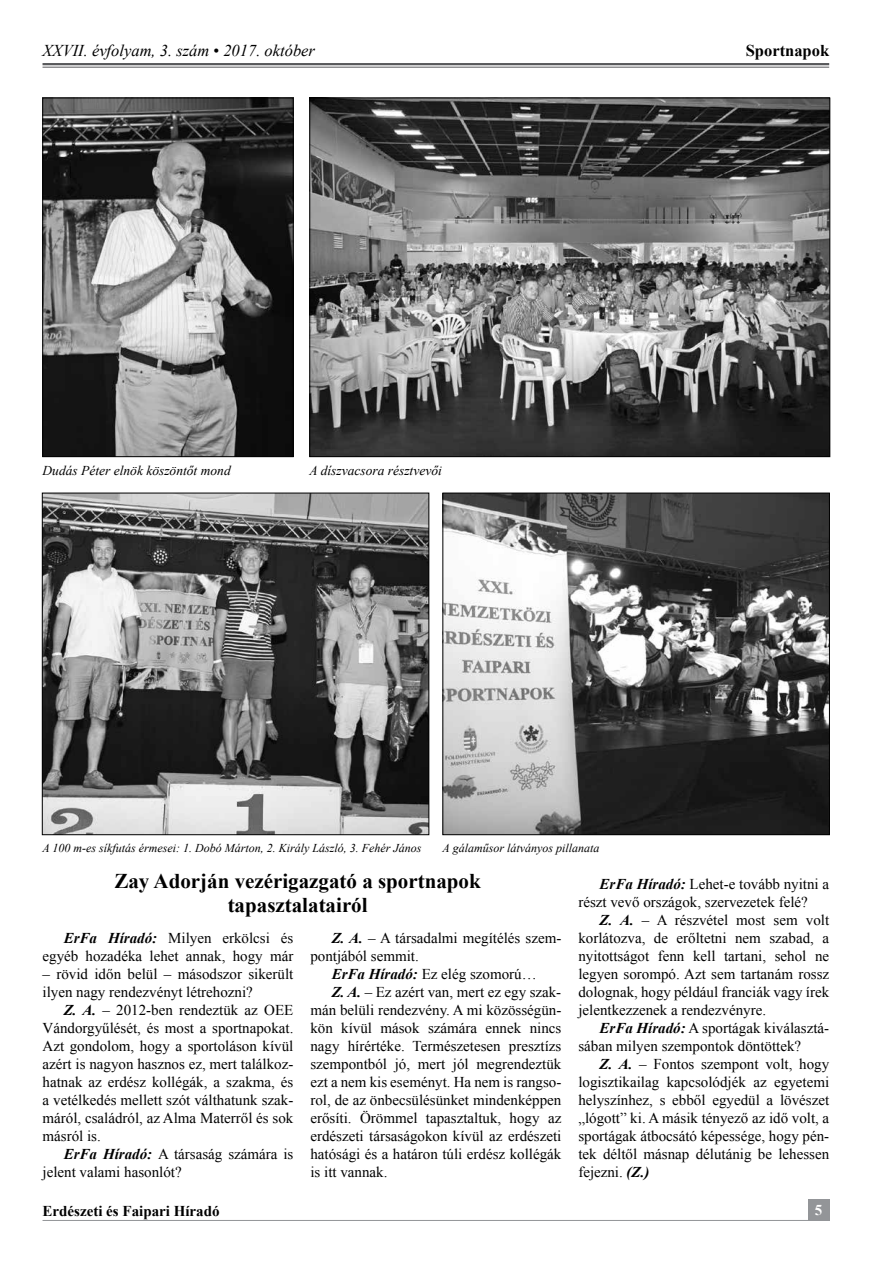
<style>
.page{position:relative;width:893px;height:1263px;background:#fff}
.page>*{position:absolute;margin:0;border:0;box-sizing:border-box;transform-origin:0 0}
.t1{font:700 21px/24px "Times New Roman";color:#000;text-align:center}
.t2{font:italic 16.5px "Times New Roman";color:#000}
.t3{font:700 16.5px "Times New Roman";color:#000}
.t4{font:15px/18px "Times New Roman";color:#000}
.t5{font:700 15px "Times New Roman";color:#000}
.t6{font:700 15px "Times New Roman";color:#fff}
.t7{font:italic 13.5px "Times New Roman";color:#000}
.t8{font:italic 12px "Times New Roman";color:#000}
.s1{font-style:normal}
.s2{font-weight:700;font-style:italic}
</style>
<div class="page">
<hr style="left:43px;top:63px;width:786px;height:2px;background:#58595b">
<hr style="left:43px;top:67px;width:786px;height:1px;background:#58595b">
<div style="left:808px;top:1199px;width:21px;height:21px;background:#939598"></div>
<hr style="left:43px;top:1220px;width:786px;height:1px;background:#939598">
<img style="left:312px;top:100px;width:516px;height:355px">
<img style="left:44px;top:495px;width:383px;height:338px">
<div style="left:42px;top:493px;width:387px;height:342px;border:1px solid #000"></div>
<img style="left:445px;top:495px;width:383px;height:338px">
<div style="left:443px;top:493px;width:387px;height:342px;border:1px solid #000"></div>
<img style="left:45px;top:100px;width:246px;height:355px">
<div style="left:43px;top:98px;width:250px;height:359px;border:1px solid #000"></div>
<p class="t2" style="left:43px;top:39px;width:274px">XXVII. évfolyam, 3. szám <span class="s1">•</span> 2017. október</p>
<p class="t3" style="left:746px;top:39px;width:85px">Sportnapok</p>
<p class="t7" style="left:43px;top:461px;width:190px">Dudás Péter elnök köszöntőt mond</p>
<p class="t7" style="left:309px;top:461px;width:134px">A díszvacsora résztvevői</p>
<p class="t8" style="left:43px;top:839px;width:381px">A 100 m-es síkfutás érmesei: 1. Dobó Márton, 2. Király László, 3. Fehér János</p>
<p class="t8" style="left:443px;top:839px;width:158px">A gálaműsor látványos pillanata</p>
<h1 class="t1" style="left:114px;top:869px;width:368px">Zay Adorján vezérigazgató a sportnapok tapasztalatairól</h1>
<p class="t4" style="left:43px;top:929px;width:252px;text-align:right"><span class="s2">ErFa Híradó:</span> Milyen erkölcsi és egyéb hozadéka lehet annak, hogy már</p>
<p class="t4" style="left:43px;top:965px;width:252px">– rövid időn belül – másodszor sikerült ilyen nagy rendezvényt létrehozni?</p>
<p class="t4" style="left:43px;top:1001px;width:252px;text-align:justify;text-indent:21px"><span class="s2">Z. A.</span> – 2012-ben rendeztük az OEE Vándorgyűlését, és most a sportnapokat.<br>Azt gondolom, hogy a sportoláson kívül azért is nagyon hasznos ez, mert találkoz&shy;hatnak az erdész kollégák, a szakma, és a vetélkedés mellett szót válthatunk szak&shy;máról, családról, az Alma Materről és sok másról is.</p>
<p class="t4" style="left:43px;top:1145px;width:252px;text-indent:21px"><span class="s2">ErFa Híradó:</span> A társaság számára is jelent valami hasonlót?</p>
<p class="t4" style="left:332px;top:929px;width:231px"><span class="s2">Z. A.</span> – A társadalmi megítélés szem-</p>
<p class="t4" style="left:310px;top:947px;width:110px">pontjából semmit.</p>
<p class="t4" style="left:332px;top:965px;width:206px"><span class="s2">ErFa Híradó:</span> Ez elég szomorú…</p>
<p class="t4" style="left:332px;top:983px;width:231px"><span class="s2">Z. A.</span> – Ez azért van, mert ez egy szak-</p>
<p class="t4" style="left:310px;top:1001px;width:252px">mán belüli rendezvény. A mi közösségün-</p>
<p class="t4" style="left:310px;top:1019px;width:252px">kön kívül mások számára ennek nincs</p>
<p class="t4" style="left:310px;top:1037px;width:252px">nagy hírértéke. Természetesen presztízs</p>
<p class="t4" style="left:310px;top:1055px;width:252px">szempontból jó, mert jól megrendeztük</p>
<p class="t4" style="left:310px;top:1073px;width:252px">ezt a nem kis eseményt. Ha nem is rangso-</p>
<p class="t4" style="left:310px;top:1091px;width:252px">rol, de az önbecsülésünket mindenképpen</p>
<p class="t4" style="left:310px;top:1109px;width:252px">erősíti. Örömmel tapasztaltuk, hogy az</p>
<p class="t4" style="left:310px;top:1127px;width:252px">erdészeti társaságokon kívül az erdészeti</p>
<p class="t4" style="left:310px;top:1145px;width:252px">hatósági és a határon túli erdész kollégák</p>
<p class="t4" style="left:310px;top:1163px;width:79px">is itt vannak.</p>
<p class="t4" style="left:578px;top:875px;width:252px;text-indent:21px"><span class="s2">ErFa Híradó:</span> Lehet-e tovább nyitni a részt vevő országok, szervezetek felé?</p>
<p class="t4" style="left:578px;top:911px;width:252px;text-align:justify;text-indent:21px"><span class="s2">Z. A.</span> – A részvétel most sem volt korlátozva, de erőltetni nem szabad, a nyitottságot fenn kell tartani, sehol ne legyen sorompó. Azt sem tartanám rossz dolognak, hogy például franciák vagy írek jelentkezzenek a rendezvényre.</p>
<p class="t4" style="left:578px;top:1019px;width:252px;text-indent:21px"><span class="s2">ErFa Híradó:</span> A sportágak kiválasztá&shy;sában milyen szempontok döntöttek?</p>
<p class="t4" style="left:578px;top:1055px;width:252px;text-align:justify;text-indent:21px"><span class="s2">Z. A.</span> – Fontos szempont volt, hogy logisztikailag kapcsolódjék az egyetemi helyszínhez, s ebből egyedül a lövészet „lógott” ki. A másik tényező az idő volt, a sportágak átbocsátó képessége, hogy pén&shy;tek déltől másnap délutánig be lehessen fejezni. <span class="s2">(Z.)</span></p>
<p class="t5" style="left:43px;top:1200px;width:179px">Erdészeti és Faipari Híradó</p>
<p class="t6" style="left:815px;top:1199px;width:9px">5</p>
</div>
